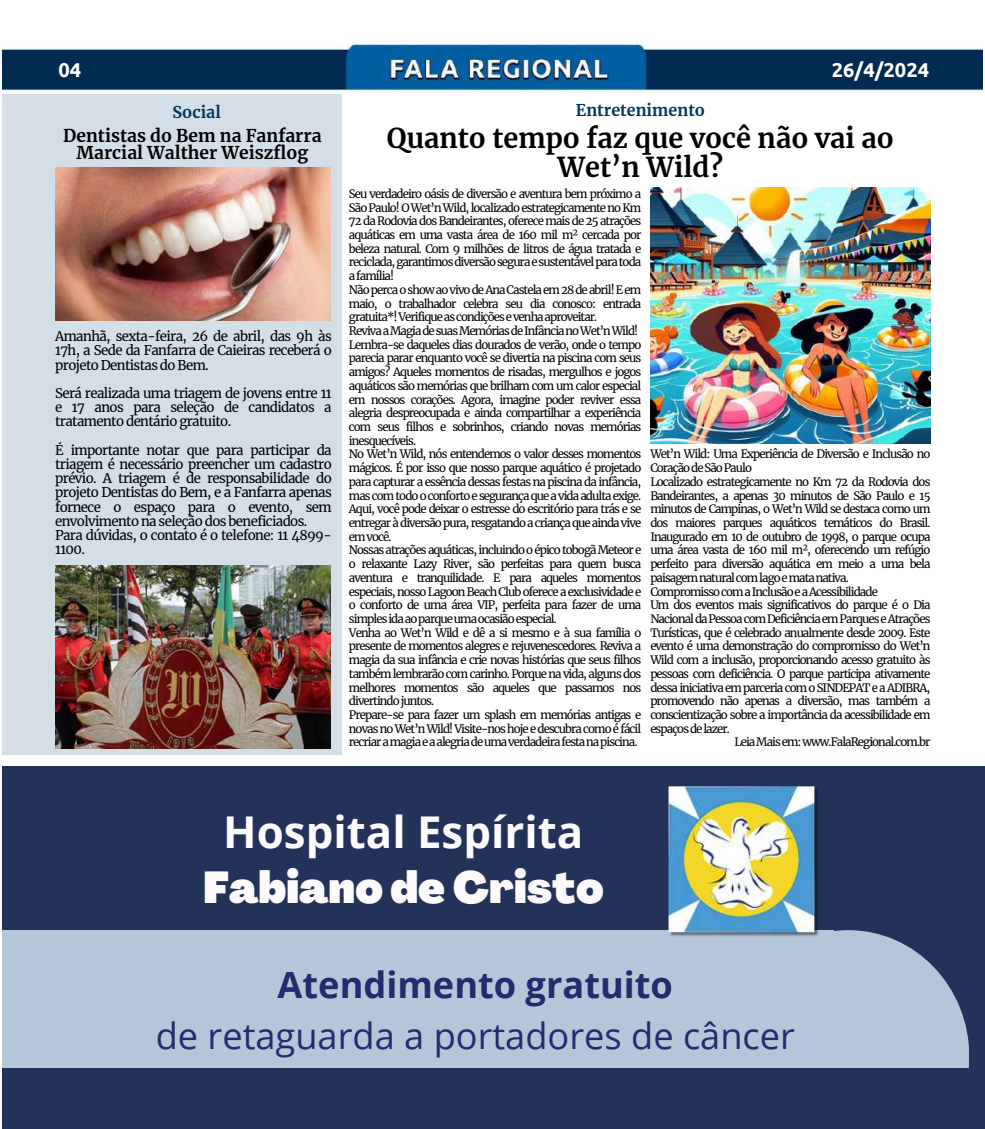
<style>
.page{position:relative;width:985px;height:1129px;background:#fff}
.page>*{position:absolute;margin:0;border:0;box-sizing:border-box;transform-origin:0 0}
.t1{font:700 43.75px "Open Sans";color:#fcfafa}
.t2{font:900 43.75px "Agrandir";color:#fcfafa}
.t3{font:36.23px "Open Sans";color:#262a6e}
.t4{font:700 36.23px "Open Sans";color:#262a6e}
.t5{font:700 27.12px/29.4px "Merriweather";color:#000;text-align:center}
.t6{font:700 20.12px "Ubuntu";color:#fff}
.t7{font:700 17.5px/17.2px "Merriweather";color:#000;text-align:center}
.t8{font:700 16.1px "Merriweather";color:#003861}
.t9{font:13.3px/14.2px "Merriweather";letter-spacing:-.045em;color:#000;text-align:justify}
.t10{font:11.55px/13.7px "Merriweather";letter-spacing:-.08em;color:#000}
</style>
<div class="page">
<img style="left:3px;top:40px;width:979px;height:58px">
<div style="left:3px;top:767px;width:981px;height:362px;background:#233259"></div>
<svg style="left:834px;top:930px;width:135px;height:138px;fill:#b3c7d9"></svg>
<div style="left:3px;top:930px;width:831px;height:140px;background:#b3c7d9"></div>
<img style="left:668px;top:786px;width:151px;height:150px">
<div style="left:3px;top:1068px;width:966px;height:61px;background:#233259"></div>
<div style="left:3px;top:94px;width:338px;height:661px;background:#d3dee7"></div>
<img style="left:56px;top:167px;width:274px;height:154px">
<img style="left:650px;top:188px;width:279px;height:256px">
<img style="left:56px;top:566px;width:274px;height:182px">
<h3 class="t6" style="left:59px;top:58px;width:24px">04</h3>
<h3 class="t6" style="left:831px;top:58px;width:99px">26/4/2024</h3>
<h3 class="t8" style="left:172px;top:103px;width:50px">Social</h3>
<h3 class="t7" style="left:63px;top:127px;width:260px">Dentistas do Bem na Fanfarra<br>Marcial Walther Weiszflog</h3>
<p class="t9" style="left:55px;top:329px;width:278px">Amanhã, sexta-feira, 26 de abril, das 9h às 17h, a Sede da Fanfarra de Caieiras receberá o projeto Dentistas do Bem.</p>
<p class="t9" style="left:55px;top:386px;width:278px">Será realizada uma triagem de jovens entre 11 e 17 anos para seleção de candidatos a tratamento dentário gratuito.</p>
<p class="t9" style="left:55px;top:443px;width:278px;text-align:left">É importante notar que para participar da triagem é necessário preencher um cadastro prévio. A triagem é de responsabilidade do projeto Dentistas do Bem, e a Fanfarra apenas fornece o espaço para o evento, sem envolvimento na seleção dos beneficiados.<br>Para dúvidas, o contato é o telefone: 11 4899- 1100.</p>
<h3 class="t8" style="left:575px;top:100px;width:131px">Entretenimento</h3>
<h3 class="t5" style="left:387px;top:124px;width:508px">Quanto tempo faz que você não vai ao<br>Wet’n Wild?</h3>
<p class="t10" style="left:349px;top:187px;width:294px">Seu verdadeiro oásis de diversão e aventura bem próximo a São Paulo! O Wet’n Wild, localizado estrategicamente no Km 72 da Rodovia dos Bandeirantes, oferece mais de 25 atrações aquáticas em uma vasta área de 160 mil m² cercada por beleza natural. Com 9 milhões de litros de água tratada e reciclada, garantimos diversão segura e sustentável para toda a família!<br>Não perca o show ao vivo de Ana Castela em 28 de abril! E em maio, o trabalhador celebra seu dia conosco: entrada gratuita*! Verifique as condições e venha aproveitar.<br>Reviva a Magia de suas Memórias de Infância no Wet’n Wild!<br>Lembra-se daqueles dias dourados de verão, onde o tempo parecia parar enquanto você se divertia na piscina com seus amigos? Aqueles momentos de risadas, mergulhos e jogos aquáticos são memórias que brilham com um calor especial em nossos corações. Agora, imagine poder reviver essa alegria despreocupada e ainda compartilhar a experiência com seus filhos e sobrinhos, criando novas memórias inesquecíveis.<br>No Wet’n Wild, nós entendemos o valor desses momentos mágicos. É por isso que nosso parque aquático é projetado para capturar a essência dessas festas na piscina da infância, mas com todo o conforto e segurança que a vida adulta exige.<br>Aqui, você pode deixar o estresse do escritório para trás e se entregar à diversão pura, resgatando a criança que ainda vive em você.<br>Nossas atrações aquáticas, incluindo o épico tobogã Meteor e o relaxante Lazy River, são perfeitas para quem busca aventura e tranquilidade. E para aqueles momentos especiais, nosso Lagoon Beach Club oferece a exclusividade e o conforto de uma área VIP, perfeita para fazer de uma simples ida ao parque uma ocasião especial.<br>Venha ao Wet’n Wild e dê a si mesmo e à sua família o presente de momentos alegres e rejuvenescedores. Reviva a magia da sua infância e crie novas histórias que seus filhos também lembrarão com carinho. Porque na vida, alguns dos melhores momentos são aqueles que passamos nos divertindo juntos.<br>Prepare-se para fazer um splash em memórias antigas e novas no Wet’n Wild! Visite-nos hoje e descubra como é fácil recriar a magia e a alegria de uma verdadeira festa na piscina.</p>
<p class="t10" style="left:650px;top:447px;width:281px">Wet’n Wild: Uma Experiência de Diversão e Inclusão no</p>
<p class="t10" style="left:650px;top:461px;width:103px">Coração de São Paulo</p>
<p class="t10" style="left:650px;top:475px;width:281px">Localizado estrategicamente no Km 72 da Rodovia dos</p>
<p class="t10" style="left:650px;top:489px;width:281px">Bandeirantes, a apenas 30 minutos de São Paulo e 15</p>
<p class="t10" style="left:650px;top:502px;width:281px">minutos de Campinas, o Wet’n Wild se destaca como um</p>
<p class="t10" style="left:650px;top:516px;width:281px">dos maiores parques aquáticos temáticos do Brasil.</p>
<p class="t10" style="left:650px;top:530px;width:281px">Inaugurado em 10 de outubro de 1998, o parque ocupa</p>
<p class="t10" style="left:650px;top:543px;width:281px">uma área vasta de 160 mil m², oferecendo um refúgio</p>
<p class="t10" style="left:650px;top:557px;width:281px">perfeito para diversão aquática em meio a uma bela</p>
<p class="t10" style="left:650px;top:571px;width:200px">paisagem natural com lago e mata nativa.</p>
<p class="t10" style="left:650px;top:585px;width:229px">Compromisso com a Inclusão e a Acessibilidade</p>
<p class="t10" style="left:650px;top:598px;width:281px">Um dos eventos mais significativos do parque é o Dia</p>
<p class="t10" style="left:650px;top:612px;width:281px">Nacional da Pessoa com Deficiência em Parques e Atrações</p>
<p class="t10" style="left:650px;top:626px;width:281px">Turísticas, que é celebrado anualmente desde 2009. Este</p>
<p class="t10" style="left:650px;top:639px;width:281px">evento é uma demonstração do compromisso do Wet’n</p>
<p class="t10" style="left:650px;top:653px;width:281px">Wild com a inclusão, proporcionando acesso gratuito às</p>
<p class="t10" style="left:650px;top:667px;width:281px">pessoas com deficiência. O parque participa ativamente</p>
<p class="t10" style="left:650px;top:681px;width:281px">dessa iniciativa em parceria com o SINDEPAT e a ADIBRA,</p>
<p class="t10" style="left:650px;top:694px;width:281px">promovendo não apenas a diversão, mas também a</p>
<p class="t10" style="left:650px;top:708px;width:281px">conscientização sobre a importância da acessibilidade em</p>
<p class="t10" style="left:650px;top:722px;width:81px">espaços de lazer.</p>
<p class="t10" style="left:734px;top:735px;width:197px">Leia Mais em: www.FalaRegional.com.br</p>
<h1 class="t1" style="left:223px;top:801px;width:361px">Hospital Espírita</h1>
<h1 class="t2" style="left:203px;top:870px;width:402px">Fabiano de Cristo</h1>
<h2 class="t4" style="left:277px;top:959px;width:397px">Atendimento gratuito</h2>
<h2 class="t3" style="left:156px;top:1010px;width:640px">de retaguarda a portadores de câncer</h2>
</div>
